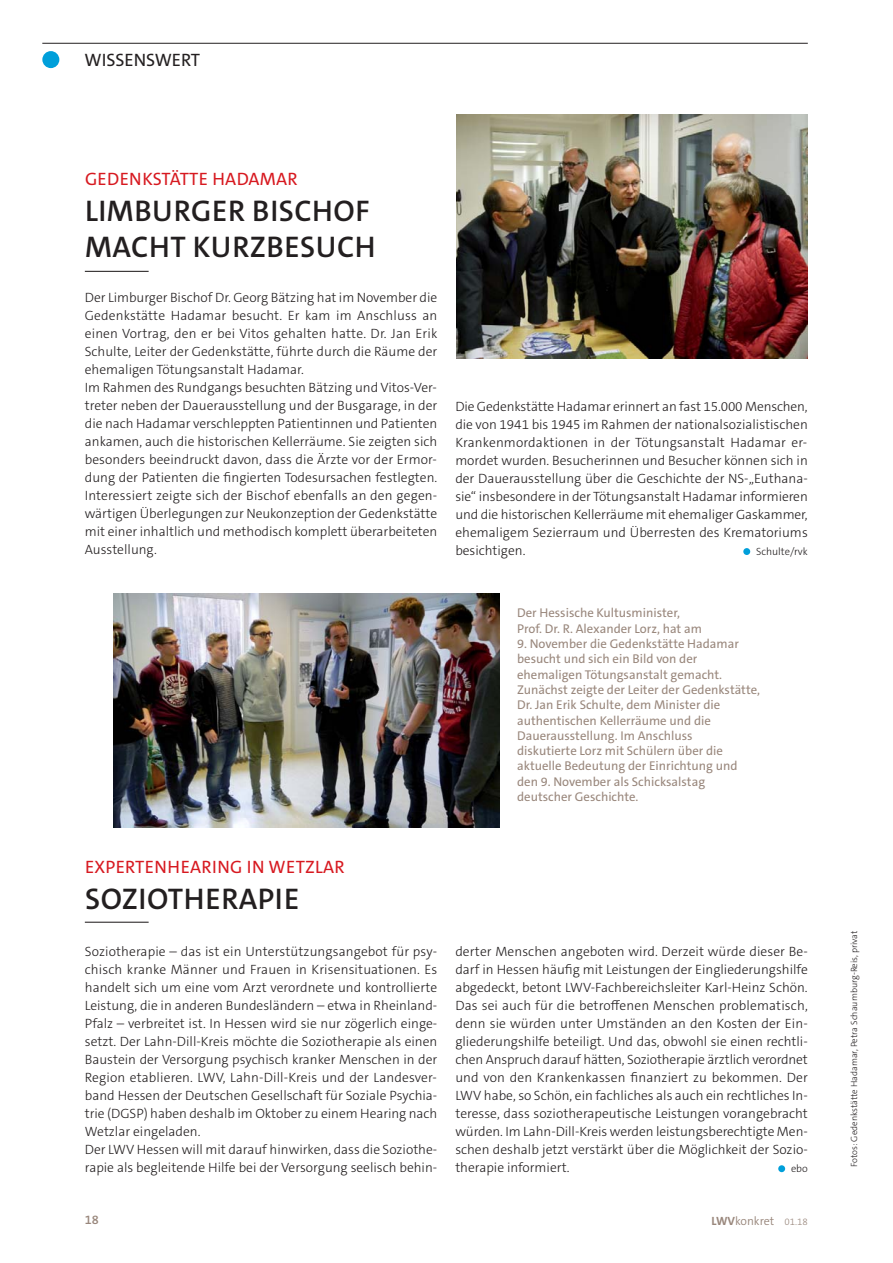
<style>
.page{position:relative;width:893px;height:1263px;background:#fff}
.page>*{position:absolute;margin:0;border:0;box-sizing:border-box;transform-origin:0 0}
.t1{font:600 30px/36px "The Sans C5";letter-spacing:.02em;color:#231f20}
.t2{font:18px "The Sans C5";letter-spacing:.02em;color:#d71920}
.t3{font:18px "The Sans C5";color:#231f20}
.t4{font:300 13.5px/18px "The Sans C5";color:#231f20}
.t5{font:12.75px/15.3px "The Sans C5";color:#99877c}
.t6{font:600 12.75px "The Sans C5";color:#99877c}
.t7{font:300 12px "The Sans C5";color:#99877c}
.t8{font:300 10.5px "The Sans C5";color:#231f20}
.t9{font:300 9px "The Sans C5";color:#231f20}
.s1{font-weight:700}
.s2{font-size:9.75px}
</style>
<div class="page">
<hr style="left:42px;top:43px;width:766px;height:1px;background:#231f20">
<div style="left:42px;top:51px;width:17px;height:17px;background:#009fda;border-radius:50%"></div>
<hr style="left:85px;top:271px;width:64px;height:1px;background:#231f20">
<div style="left:743px;top:548px;width:7px;height:7px;background:#009fda;border-radius:50%"></div>
<img style="left:456px;top:115px;width:352px;height:243px">
<hr style="left:85px;top:922px;width:64px;height:1px;background:#231f20">
<div style="left:778px;top:1165px;width:7px;height:7px;background:#009fda;border-radius:50%"></div>
<img style="left:113px;top:593px;width:386px;height:234px">
<h2 class="t3" style="left:85px;top:53px;width:117px">WISSENSWERT</h2>
<h2 class="t2" style="left:85px;top:172px;width:214px">GEDENKSTÄTTE HADAMAR</h2>
<h1 class="t1" style="left:85px;top:196px;width:292px">LIMBURGER BISCHOF<br>MACHT KURZBESUCH</h1>
<p class="t4" style="left:85px;top:290px;width:354px">Der Limburger Bischof Dr. Georg Bätzing hat im November die Gedenkstätte Hadamar besucht. Er kam im Anschluss an einen Vortrag, den er bei Vitos gehalten hatte. Dr. Jan Erik Schulte, Leiter der Gedenkstätte, führte durch die Räume der ehemaligen Tötungsanstalt Hadamar.<br>Im Rahmen des Rundgangs besuchten Bätzing und Vitos-Ver&shy;treter neben der Dauerausstellung und der Busgarage, in der die nach Hadamar verschleppten Patientinnen und Patienten ankamen, auch die historischen Kellerräume. Sie zeigten sich besonders beeindruckt davon, dass die Ärzte vor der Ermor&shy;dung der Patienten die fingierten Todesursachen festlegten.<br>Interessiert zeigte sich der Bischof ebenfalls an den gegen&shy;wärtigen Überlegungen zur Neukonzeption der Gedenkstätte mit einer inhaltlich und methodisch komplett überarbeiteten Ausstellung.</p>
<p class="t4" style="left:455px;top:399px;width:354px;text-align:justify">Die Gedenkstätte Hadamar erinnert an fast 15.000 Menschen, die von 1941 bis 1945 im Rahmen der nationalsozialistischen Krankenmordaktionen in der Tötungsanstalt Hadamar er&shy;mordet wurden. Besucherinnen und Besucher können sich in der Dauerausstellung über die Geschichte der NS-„Euthana&shy;sie“ insbesondere in der Tötungsanstalt Hadamar informieren und die historischen Kellerräume mit ehemaliger Gaskammer, ehemaligem Sezierraum und Überresten des Krematoriums besichtigen.</p>
<p class="t8" style="left:756px;top:547px;width:53px">Schulte/rvk</p>
<p class="t5" style="left:517px;top:607px;width:186px">Der Hessische Kultusminister,<br>Prof. Dr. R. Alexander Lorz, hat am</p>
<p class="t5" style="left:517px;top:637px;width:245px">9. November die Gedenkstätte Hadamar besucht und sich ein Bild von der ehemaligen Tötungsanstalt gemacht.<br>Zunächst zeigte der Leiter der Gedenkstätte, Dr. Jan Erik Schulte, dem Minister die authentischen Kellerräume und die Dauerausstellung. Im Anschluss<br>diskutierte Lorz mit Schülern über die aktuelle Bedeutung der Einrichtung und den 9. November als Schicksalstag deutscher Geschichte.</p>
<h2 class="t2" style="left:85px;top:860px;width:261px">EXPERTENHEARING IN WETZLAR</h2>
<h1 class="t1" style="left:85px;top:884px;width:216px">SOZIOTHERAPIE</h1>
<p class="t4" style="left:85px;top:943px;width:354px">Soziotherapie – das ist ein Unterstützungsangebot für psy&shy;chisch kranke Männer und Frauen in Krisensituationen. Es handelt sich um eine vom Arzt verordnete und kontrollierte Leistung, die in anderen Bundesländern – etwa in Rheinland-Pfalz – verbreitet ist. In Hessen wird sie nur zögerlich einge&shy;setzt. Der Lahn-Dill-Kreis möchte die Soziotherapie als einen Baustein der Versorgung psychisch kranker Menschen in der Region etablieren. LWV, Lahn-Dill-Kreis und der Landesver&shy;band Hessen der Deutschen Gesellschaft für Soziale Psychia&shy;trie (DGSP) haben deshalb im Oktober zu einem Hearing nach Wetzlar eingeladen.<br>Der LWV Hessen will mit darauf hinwirken, dass die Soziothe&shy;rapie als begleitende Hilfe bei der Versorgung seelisch behin-</p>
<p class="t4" style="left:455px;top:944px;width:354px;text-align:justify">derter Menschen angeboten wird. Derzeit würde dieser Be&shy;darf in Hessen häufig mit Leistungen der Eingliederungshilfe abgedeckt, betont LWV-Fachbereichsleiter Karl-Heinz Schön.<br>Das sei auch für die betroffenen Menschen problematisch, denn sie würden unter Umständen an den Kosten der Ein&shy;gliederungshilfe beteiligt. Und das, obwohl sie einen rechtli&shy;chen Anspruch darauf hätten, Soziotherapie ärztlich verordnet und von den Krankenkassen finanziert zu bekommen. Der LWV habe, so Schön, ein fachliches als auch ein rechtliches In&shy;teresse, dass soziotherapeutische Leistungen vorangebracht würden. Im Lahn-Dill-Kreis werden leistungsberechtigte Men&shy;schen deshalb jetzt verstärkt über die Möglichkeit der Sozio&shy;therapie informiert.</p>
<p class="t8" style="left:791px;top:1165px;width:18px">ebo</p>
<p class="t6" style="left:85px;top:1215px;width:16px">18</p>
<p class="t7" style="left:711px;top:1214px;width:98px"><span class="s1">LWV</span>konkret <span class="s2">01.18</span></p>
<p class="t9" style="left:850px;top:1167px;width:238px;rotate:-90deg">Fotos: Gedenkstätte Hadamar, Petra Schaumburg-Reis, privat</p>
</div>
